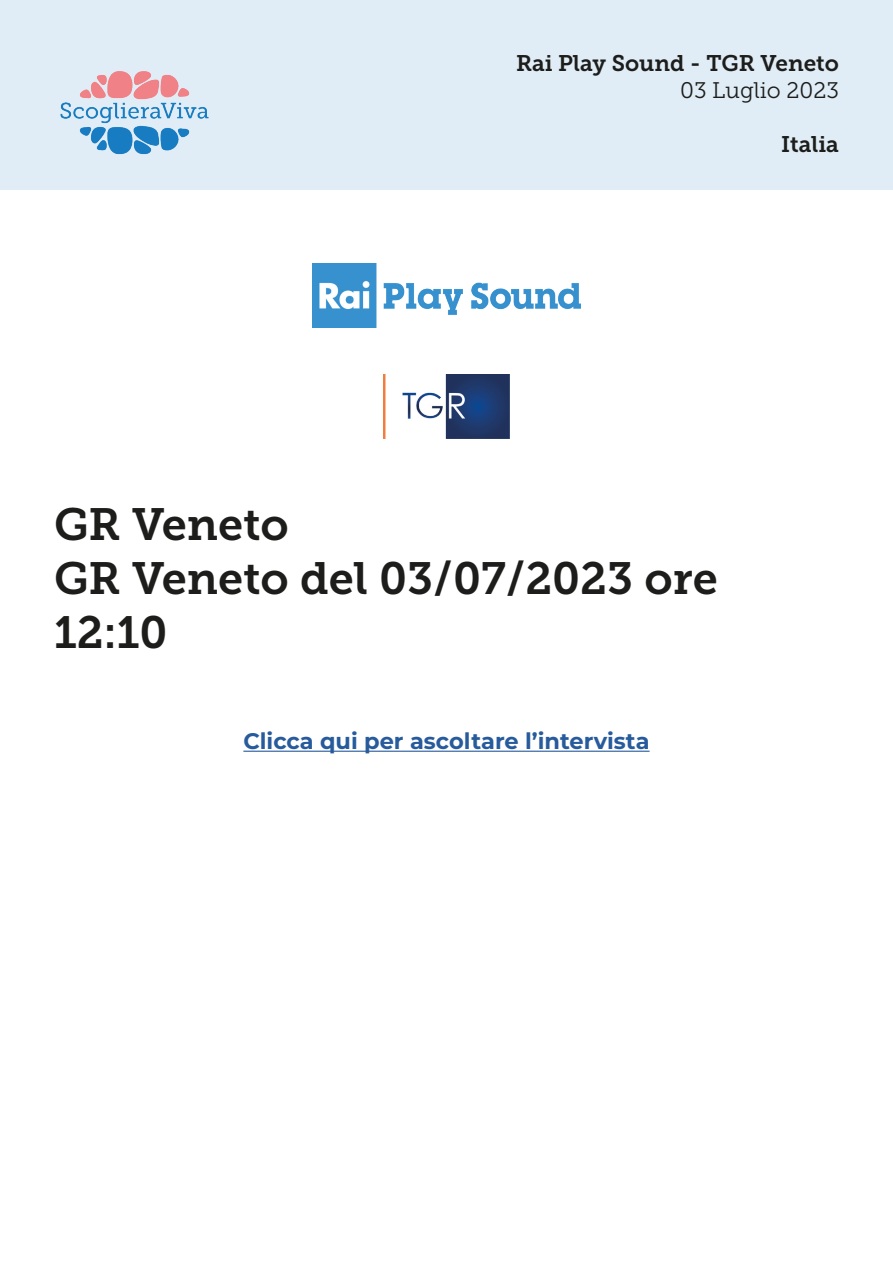
<style>
.page{position:relative;width:893px;height:1263px;background:#fff}
.page>*{position:absolute;margin:0;border:0;box-sizing:border-box;transform-origin:0 0}
.t1{font:45px/54px "Museo Slab 700";color:#1d1d1b}
.t2{font:700 22.5px "Montserrat";color:#275b9c}
.t3{font:22.5px "Museo Slab 700";color:#1d1d1b}
.t4{font:22.5px "Museo Slab 300";color:#1d1d1b}
</style>
<div class="page">
<div style="left:1px;top:0;width:892px;height:189px;background:#e0edf6"></div>
<img style="left:60px;top:71px;width:149px;height:84px">
<img style="left:313px;top:264px;width:267px;height:63px">
<img style="left:384px;top:374px;width:125px;height:64px">
<hr style="left:243px;top:751px;width:407px;height:1px;background:#275b9c">
<p class="t3" style="left:516px;top:51px;width:324px">Rai Play Sound - TGR Veneto</p>
<p class="t4" style="left:680px;top:78px;width:160px">03 Luglio 2023</p>
<p class="t3" style="left:781px;top:132px;width:59px">Italia</p>
<p class="t1" style="left:54px;top:497px;width:236px">GR Veneto</p>
<p class="t1" style="left:54px;top:551px;width:665px">GR Veneto del 03/07/2023 ore<br>12:10</p>
<p class="t2" style="left:243px;top:726px;width:408px">Clicca qui per ascoltare l’intervista</p>
</div>
